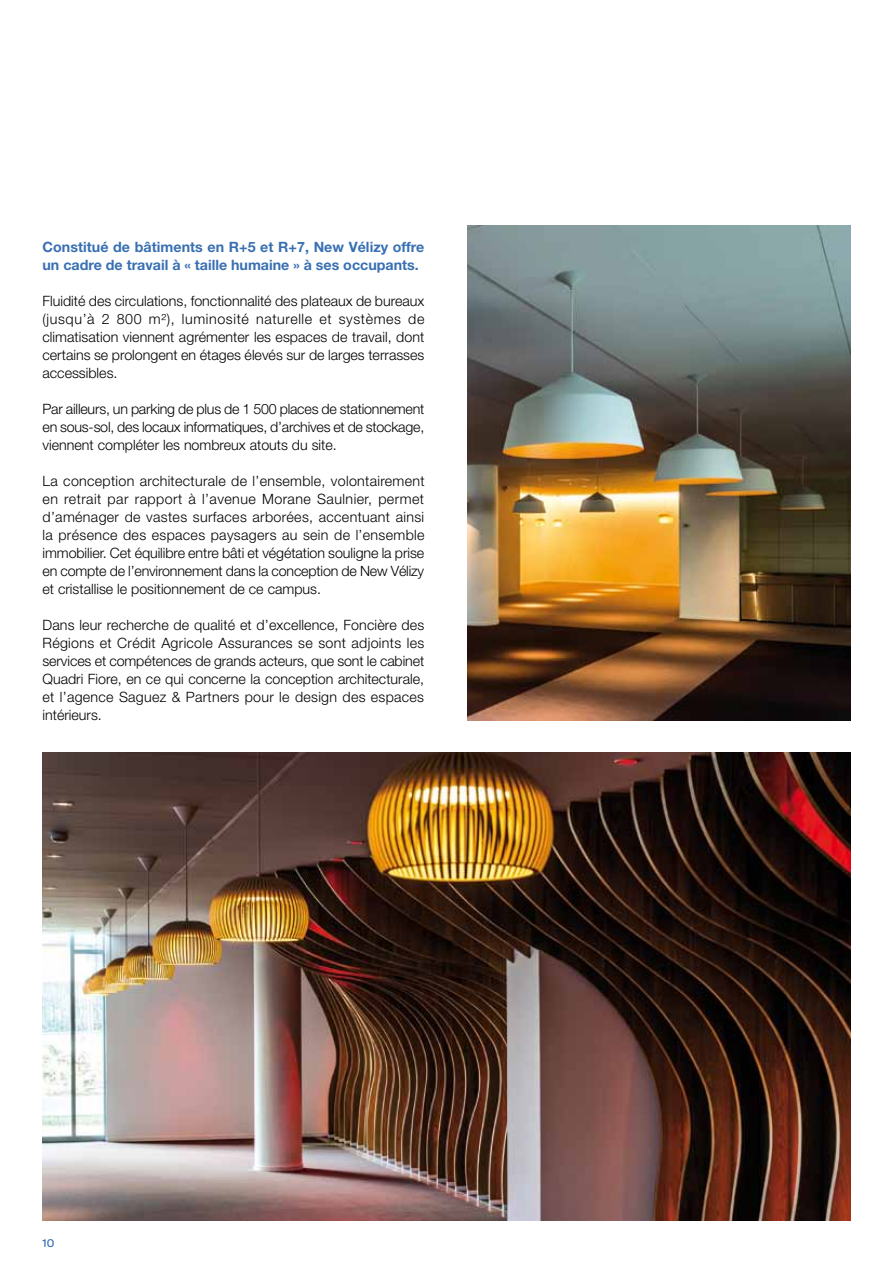
<style>
.page{position:relative;width:893px;height:1263px;background:#fff}
.page>*{position:absolute;margin:0;border:0;box-sizing:border-box;transform-origin:0 0}
.t1{font:300 14.25px/18px "Helvetica Neue";color:#000;text-align:justify}
.t2{font:700 14.25px/18px "Helvetica Neue";color:#3870b2}
.t3{font:500 12px "Omnes";color:#3870b2}
</style>
<div class="page">
<img style="left:43px;top:753px;width:807px;height:467px">
<img style="left:468px;top:225px;width:382px;height:496px">
<p class="t2" style="left:43px;top:238px;width:383px">Constitué de bâtiments en R+5 et R+7, New Vélizy offre un cadre de travail à « taille humaine » à ses occupants.</p>
<p class="t1" style="left:43px;top:292px;width:383px">Fluidité des circulations, fonctionnalité des plateaux de bureaux (jusqu’à 2 800 m²), luminosité naturelle et systèmes de climatisation viennent agrémenter les espaces de travail, dont certains se prolongent en étages élevés sur de larges terrasses accessibles.</p>
<p class="t1" style="left:43px;top:400px;width:383px">Par ailleurs, un parking de plus de 1 500 places de stationnement en sous-sol, des locaux informatiques, d’archives et de stockage, viennent compléter les nombreux atouts du site.</p>
<p class="t1" style="left:43px;top:472px;width:384px">La conception architecturale de l’ensemble, volontairement en retrait par rapport à l’avenue Morane Saulnier, permet d’aménager de vastes surfaces arborées, accentuant ainsi la présence des espaces paysagers au sein de l’ensemble immobilier. Cet équilibre entre bâti et végétation souligne la prise en compte de l’environnement dans la conception de New Vélizy et cristallise le positionnement de ce campus.</p>
<p class="t1" style="left:43px;top:616px;width:383px">Dans leur recherche de qualité et d’excellence, Foncière des Régions et Crédit Agricole Assurances se sont adjoints les services et compétences de grands acteurs, que sont le cabinet Quadri Fiore, en ce qui concerne la conception architecturale, et l’agence Saguez &amp; Partners pour le design des espaces intérieurs.</p>
<p class="t3" style="left:43px;top:1234px;width:14px">10</p>
</div>
